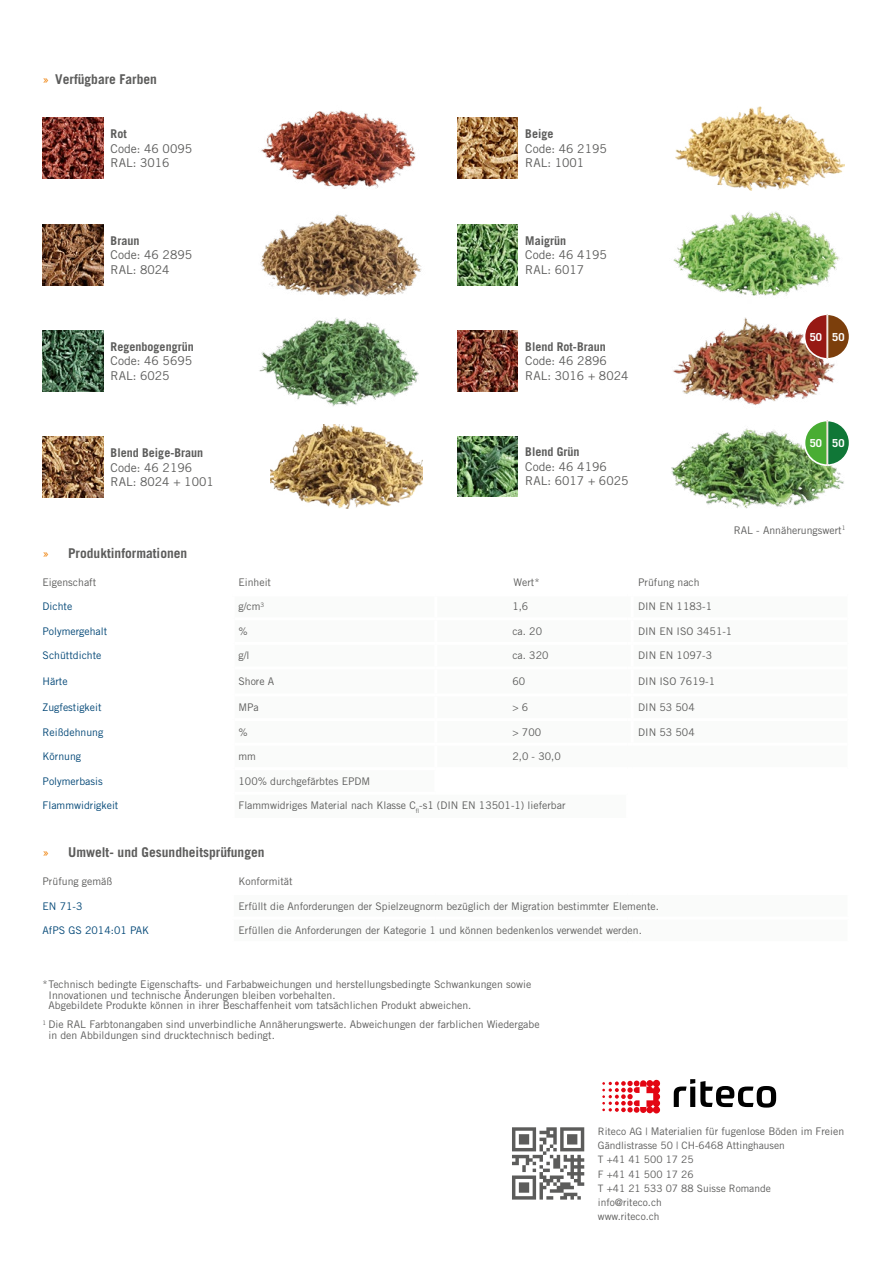
<style>
.page{position:relative;width:893px;height:1263px;background:#fff}
.page>*{position:absolute;margin:0;border:0;box-sizing:border-box;transform-origin:0 0}
.t1{font:700 13.5px "Trade Gothic LT Std";color:#5c5c5b}
.t2{font:12.15px/14.5px "Trade Gothic LT Std";color:#5c5c5b}
.t3{font:700 12.15px "Trade Gothic LT Std";color:#5c5c5b}
.t4{font:700 10.95px "Trade Gothic LT";color:#fff}
.t5{font:10.5px/10.5px "Trade Gothic LT Std";color:#5c5c5b}
.t6{font:10.5px "Trade Gothic LT Std";color:#004676}
.t7{font:10.2px/14.2px "Trade Gothic LT Std";color:#5c5c5b}
.s1{font-weight:400;color:#ef7d00}
.s2{font-size:10.2px}
</style>
<div class="page">
<svg style="left:512px;top:1127px;width:72px;height:72px"></svg>
<svg style="left:602px;top:1080px;width:58px;height:33px"></svg>
<svg style="left:674px;top:1079px;width:102px;height:28px"></svg>
<img style="left:261px;top:110px;width:155px;height:79px">
<img style="left:260px;top:214px;width:162px;height:83px">
<img style="left:673px;top:211px;width:167px;height:85px">
<img style="left:259px;top:317px;width:160px;height:90px">
<img style="left:671px;top:428px;width:173px;height:81px">
<img style="left:673px;top:317px;width:162px;height:88px">
<svg style="left:804px;top:420px;width:45px;height:46px"></svg>
<hr style="left:827px;top:420px;width:1px;height:45px;background:#fff">
<svg style="left:804px;top:314px;width:45px;height:46px"></svg>
<hr style="left:827px;top:314px;width:1px;height:45px;background:#fff">
<img style="left:675px;top:106px;width:169px;height:85px">
<img style="left:270px;top:425px;width:152px;height:83px">
<img style="left:43px;top:118px;width:60px;height:61px">
<img style="left:43px;top:224px;width:60px;height:61px">
<img style="left:43px;top:331px;width:60px;height:60px">
<img style="left:43px;top:437px;width:60px;height:61px">
<img style="left:457px;top:118px;width:61px;height:61px">
<img style="left:457px;top:224px;width:61px;height:61px">
<img style="left:457px;top:331px;width:61px;height:60px">
<img style="left:457px;top:436px;width:61px;height:61px">
<p class="t1" style="left:43px;top:71px;width:116px"><span class="s1">»</span> Verfügbare Farben</p>
<p class="t3" style="left:111px;top:126px;width:18px">Rot</p>
<p class="t2" style="left:111px;top:141px;width:83px">Code: 46 0095<br>RAL: 3016</p>
<p class="t3" style="left:525px;top:126px;width:30px">Beige</p>
<p class="t2" style="left:525px;top:141px;width:83px">Code: 46 2195<br>RAL: 1001</p>
<p class="t3" style="left:111px;top:233px;width:30px">Braun</p>
<p class="t2" style="left:111px;top:247px;width:83px">Code: 46 2895<br>RAL: 8024</p>
<p class="t3" style="left:525px;top:233px;width:42px">Maigrün</p>
<p class="t2" style="left:525px;top:247px;width:83px">Code: 46 4195<br>RAL: 6017</p>
<p class="t3" style="left:111px;top:339px;width:85px">Regenbogengrün</p>
<p class="t2" style="left:111px;top:354px;width:83px">Code: 46 5695<br>RAL: 6025</p>
<p class="t3" style="left:525px;top:339px;width:82px">Blend Rot-Braun</p>
<p class="t2" style="left:525px;top:354px;width:105px">Code: 46 2896<br>RAL: 3016 + 8024</p>
<p class="t4" style="left:810px;top:330px;width:36px">50 50</p>
<p class="t3" style="left:111px;top:445px;width:94px">Blend Beige-Braun</p>
<p class="t2" style="left:111px;top:460px;width:105px">Code: 46 2196<br>RAL: 8024 + 1001</p>
<p class="t3" style="left:525px;top:444px;width:56px">Blend Grün</p>
<p class="t2" style="left:525px;top:459px;width:105px">Code: 46 4196<br>RAL: 6017 + 6025</p>
<p class="t4" style="left:810px;top:436px;width:36px">50 50</p>
<p class="t5" style="left:734px;top:524px;width:113px">RAL - Annäherungswert<sup>1</sup></p>
<p class="t1" style="left:43px;top:545px;width:146px"><span class="s1">»</span> Produktinformationen</p>
<p class="t5" style="left:43px;top:576px;width:55px">Eigenschaft</p>
<p class="t5" style="left:238px;top:576px;width:34px">Einheit</p>
<p class="t5" style="left:513px;top:576px;width:28px">Wert*</p>
<p class="t5" style="left:638px;top:576px;width:63px">Prüfung nach</p>
<p class="t6" style="left:43px;top:600px;width:31px">Dichte</p>
<p class="t5" style="left:238px;top:601px;width:27px">g/cm<sup>3</sup></p>
<p class="t5" style="left:512px;top:601px;width:18px">1,6</p>
<p class="t5" style="left:638px;top:601px;width:76px">DIN EN 1183-1</p>
<p class="t6" style="left:43px;top:625px;width:66px">Polymergehalt</p>
<p class="t5" style="left:238px;top:626px;width:11px">%</p>
<p class="t5" style="left:512px;top:626px;width:31px">ca. 20</p>
<p class="t5" style="left:638px;top:626px;width:96px">DIN EN ISO 3451-1</p>
<p class="t6" style="left:43px;top:649px;width:60px">Schüttdichte</p>
<p class="t5" style="left:238px;top:650px;width:13px">g/l</p>
<p class="t5" style="left:512px;top:650px;width:38px">ca. 320</p>
<p class="t5" style="left:638px;top:650px;width:76px">DIN EN 1097-3</p>
<p class="t6" style="left:43px;top:675px;width:27px">Härte</p>
<p class="t5" style="left:238px;top:676px;width:37px">Shore A</p>
<p class="t5" style="left:512px;top:676px;width:14px">60</p>
<p class="t5" style="left:638px;top:676px;width:78px">DIN ISO 7619-1</p>
<p class="t6" style="left:43px;top:701px;width:60px">Zugfestigkeit</p>
<p class="t5" style="left:238px;top:702px;width:22px">MPa</p>
<p class="t5" style="left:512px;top:702px;width:17px">&gt; 6</p>
<p class="t5" style="left:638px;top:702px;width:58px">DIN 53 504</p>
<p class="t6" style="left:43px;top:725px;width:62px">Reißdehnung</p>
<p class="t5" style="left:238px;top:726px;width:11px">%</p>
<p class="t5" style="left:512px;top:726px;width:30px">&gt; 700</p>
<p class="t5" style="left:638px;top:726px;width:58px">DIN 53 504</p>
<p class="t6" style="left:43px;top:750px;width:40px">Körnung</p>
<p class="t5" style="left:238px;top:751px;width:19px">mm</p>
<p class="t5" style="left:512px;top:751px;width:50px">2,0 - 30,0</p>
<p class="t6" style="left:43px;top:775px;width:62px">Polymerbasis</p>
<p class="t5" style="left:238px;top:776px;width:133px">100% durchgefärbtes EPDM</p>
<p class="t6" style="left:43px;top:799px;width:77px">Flammwidrigkeit</p>
<p class="t5" style="left:238px;top:800px;width:329px">Flammwidriges Material nach Klasse C<sub>fl</sub>-s1 (DIN EN 13501-1) lieferbar</p>
<p class="t1" style="left:43px;top:844px;width:224px"><span class="s1">»</span> Umwelt- und Gesundheitsprüfungen</p>
<p class="t5" style="left:43px;top:876px;width:71px">Prüfung gemäß</p>
<p class="t5" style="left:238px;top:876px;width:56px">Konformität</p>
<p class="t6" style="left:43px;top:899px;width:41px">EN 71-3</p>
<p class="t5" style="left:238px;top:900px;width:422px">Erfüllt die Anforderungen der Spielzeugnorm bezüglich der Migration bestimmter Elemente.</p>
<p class="t6" style="left:43px;top:924px;width:108px">AfPS GS 2014:01 PAK</p>
<p class="t5" style="left:238px;top:925px;width:405px">Erfüllen die Anforderungen der Kategorie 1 und können bedenkenlos verwendet werden.</p>
<p class="t5" style="left:49px;top:979px;width:484px;text-indent:-6px">*Technisch bedingte Eigenschafts- und Farbabweichungen und herstellungsbedingte Schwankungen sowie<br>Innovationen und technische Änderungen bleiben vorbehalten.<br>Abgebildete Produkte können in ihrer Beschaffenheit vom tatsächlichen Produkt abweichen.</p>
<p class="t5" style="left:49px;top:1019px;width:493px;text-indent:-6px"><sup>1</sup> Die RAL Farbtonangaben sind unverbindliche Annäherungswerte. Abweichungen der farblichen Wiedergabe in den Abbildungen sind drucktechnisch bedingt.</p>
<p class="t5" style="left:598px;top:1126px;width:248px"><span class="s2">Riteco AG |</span> Materialien für fugenlose Böden im Freien</p>
<p class="t7" style="left:598px;top:1138px;width:188px">Gändlistrasse 50 | CH-6468 Attinghausen<br>T +41 41 500 17 25<br>F +41 41 500 17 26<br>T +41 21 533 07 88 Suisse Romande info@riteco.ch<br>www.riteco.ch</p>
</div>
